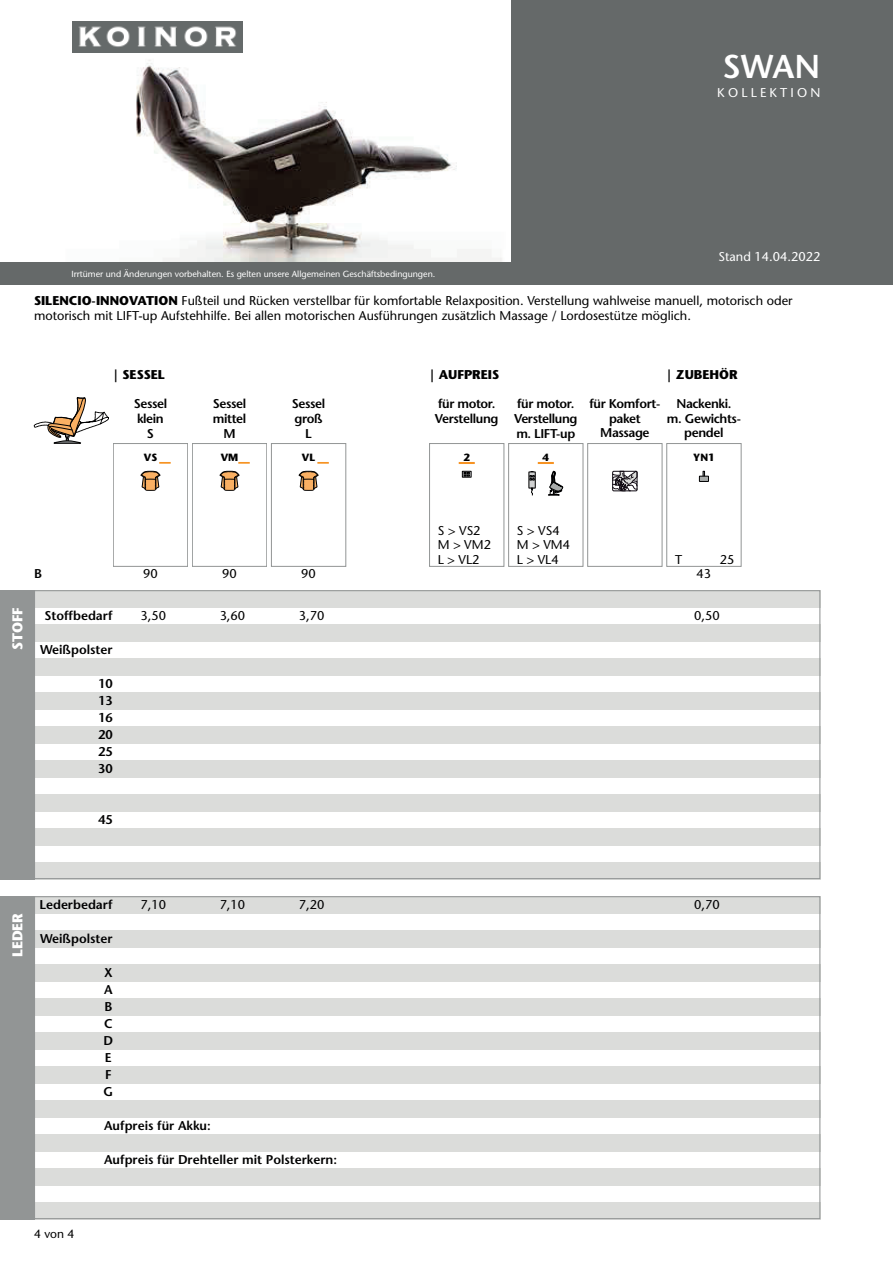
<style>
.page{position:relative;width:893px;height:1263px;background:#fff}
.page>*{position:absolute;margin:0;border:0;box-sizing:border-box;transform-origin:0 0}
.t1{font:600 33px "Stone Sans";color:#fff}
.t2{font:700 14.25px "Stone Sans";color:#fff}
.t3{font:12.75px/14.4px "Stone Sans";color:#000001}
.t4{font:600 12.75px/14.7px "Stone Sans";letter-spacing:-.03em;color:#000001;text-align:center}
.t5{font:600 12.75px "Stone Sans";color:#000001}
.t6{font:700 12.75px "Stone Sans";color:#000001}
.t7{font:12.75px "Stone Sans";color:#fff}
.t8{font:12.75px "Stone Sans";letter-spacing:.25em;color:#fff}
.t9{font:12px "Stone Sans";color:#000001}
.t10{font:700 10.5px "Stone Sans";color:#000001}
.t11{font:8.85px "Stone Sans";color:#fff}
.s1{font-weight:700}
</style>
<div class="page">
<div style="left:0;top:0;width:893px;height:285px;background:#656969"></div>
<svg style="left:33px;top:590px;width:788px;height:630px"></svg>
<div style="left:0;top:590px;width:34px;height:289px;background:#929595"></div>
<div style="left:0;top:896px;width:34px;height:323px;background:#929595"></div>
<svg style="left:34px;top:397px;width:75px;height:47px"></svg>
<img style="left:0;top:0;width:510px;height:262px">
<img style="left:72px;top:21px;width:170px;height:31px">
<div style="left:113px;top:443px;width:75px;height:124px;border:1px solid #929595"></div>
<svg style="left:159px;top:462px;width:12px;height:2px"></svg>
<svg style="left:141px;top:471px;width:19px;height:20px"></svg>
<div style="left:192px;top:443px;width:75px;height:124px;border:1px solid #929595"></div>
<svg style="left:238px;top:462px;width:12px;height:2px"></svg>
<svg style="left:220px;top:471px;width:19px;height:20px"></svg>
<div style="left:271px;top:443px;width:75px;height:124px;border:1px solid #929595"></div>
<svg style="left:317px;top:462px;width:12px;height:2px"></svg>
<svg style="left:299px;top:471px;width:19px;height:20px"></svg>
<div style="left:429px;top:443px;width:75px;height:124px;border:1px solid #929595"></div>
<svg style="left:459px;top:462px;width:16px;height:2px"></svg>
<div style="left:462px;top:471px;width:9px;height:6px;border:1px solid #000001"></div>
<svg style="left:464px;top:472px;width:5px;height:4px"></svg>
<div style="left:508px;top:443px;width:75px;height:124px;border:1px solid #929595"></div>
<svg style="left:548px;top:471px;width:15px;height:25px"></svg>
<svg style="left:529px;top:472px;width:6px;height:16px"></svg>
<div style="left:529px;top:472px;width:6px;height:16px;border:1px solid #000001"></div>
<svg style="left:531px;top:488px;width:2px;height:8px"></svg>
<svg style="left:530px;top:471px;width:4px;height:9px"></svg>
<svg style="left:538px;top:462px;width:16px;height:2px"></svg>
<div style="left:587px;top:443px;width:75px;height:124px;border:1px solid #929595"></div>
<svg style="left:614px;top:471px;width:24px;height:20px"></svg>
<div style="left:612px;top:471px;width:25px;height:20px;border:1px solid #110b13"></div>
<div style="left:666px;top:443px;width:75px;height:124px;border:1px solid #929595"></div>
<div style="left:699px;top:476px;width:9px;height:5px;background:#a8abaa"></div>
<div style="left:699px;top:476px;width:10px;height:6px;border:1px solid #000001"></div>
<h1 class="t1" style="left:722px;top:54px;width:100px">SWAN</h1>
<p class="t8" style="left:717px;top:88px;width:105px">KOLLEKTION</p>
<p class="t11" style="left:71px;top:270px;width:365px">Irrtümer und Änderungen vorbehalten. Es gelten unsere Allgemeinen Geschäftsbedingungen.</p>
<p class="t7" style="left:718px;top:252px;width:103px">Stand 14.04.2022</p>
<p class="t3" style="left:34px;top:295px;width:760px"><span class="s1">SILENCIO-INNOVATION</span> Fußteil und Rücken verstellbar für komfortable Relaxposition. Verstellung wahlweise manuell, motorisch oder motorisch mit LIFT-up Aufstehhilfe. Bei allen motorischen Ausführungen zusätzlich Massage / Lordosestütze möglich.</p>
<p class="t6" style="left:113px;top:370px;width:53px">| SESSEL</p>
<p class="t6" style="left:429px;top:370px;width:71px">| AUFPREIS</p>
<p class="t6" style="left:666px;top:370px;width:73px">| ZUBEHÖR</p>
<p class="t4" style="left:134px;top:398px;width:35px">Sessel klein<br>S</p>
<p class="t4" style="left:213px;top:398px;width:35px">Sessel mittel<br>M</p>
<p class="t4" style="left:292px;top:398px;width:35px">Sessel groß<br>L</p>
<p class="t4" style="left:435px;top:398px;width:65px;text-align:left">für motor.<br>Verstellung</p>
<p class="t4" style="left:514px;top:398px;width:65px;text-align:left">für motor.<br>Verstellung m. LIFT-up</p>
<p class="t4" style="left:589px;top:398px;width:72px">für Komfort&shy;paket<br>Massage</p>
<p class="t4" style="left:667px;top:398px;width:75px">Nackenki.<br>m. Gewichts&shy;pendel</p>
<p class="t10" style="left:144px;top:453px;width:15px">VS</p>
<p class="t10" style="left:221px;top:453px;width:19px">VM</p>
<p class="t10" style="left:302px;top:453px;width:15px">VL</p>
<p class="t10" style="left:463px;top:453px;width:8px">2</p>
<p class="t10" style="left:542px;top:453px;width:8px">4</p>
<p class="t10" style="left:693px;top:453px;width:23px">YN1</p>
<p class="t2" style="left:12px;top:650px;width:44px;rotate:-90deg">STOFF</p>
<p class="t4" style="left:34px;top:568px;width:9px">B</p>
<p class="t5" style="left:44px;top:611px;width:70px">Stoffbedarf</p>
<p class="t5" style="left:40px;top:645px;width:74px">Weißpolster</p>
<p class="t4" style="left:98px;top:677px;width:16px;line-height:17px;text-align:justify">10<br>13<br>16<br>20<br>25<br>30</p>
<p class="t4" style="left:98px;top:814px;width:16px">45</p>
<p class="t3" style="left:438px;top:525px;width:55px">S &gt; VS2<br>M &gt; VM2<br>L &gt; VL2</p>
<p class="t3" style="left:517px;top:525px;width:55px">S &gt; VS4<br>M &gt; VM4<br>L &gt; VL4</p>
<p class="t3" style="left:675px;top:553px;width:9px">T</p>
<p class="t3" style="left:720px;top:553px;width:16px">25</p>
<p class="t3" style="left:143px;top:568px;width:16px">90</p>
<p class="t3" style="left:222px;top:568px;width:16px">90</p>
<p class="t3" style="left:301px;top:568px;width:16px">90</p>
<p class="t3" style="left:697px;top:568px;width:16px">43</p>
<p class="t3" style="left:141px;top:610px;width:27px">3,50</p>
<p class="t3" style="left:220px;top:610px;width:27px">3,60</p>
<p class="t3" style="left:299px;top:610px;width:27px">3,70</p>
<p class="t3" style="left:694px;top:610px;width:27px">0,50</p>
<p class="t2" style="left:12px;top:957px;width:46px;rotate:-90deg">LEDER</p>
<p class="t5" style="left:39px;top:900px;width:75px">Lederbedarf</p>
<p class="t5" style="left:40px;top:934px;width:74px">Weißpolster</p>
<p class="t4" style="left:104px;top:966px;width:11px;line-height:17px;text-align:left">X<br>A<br>B<br>C<br>D<br>E<br>F<br>G</p>
<p class="t5" style="left:104px;top:1121px;width:108px">Aufpreis für Akku:</p>
<p class="t5" style="left:104px;top:1155px;width:234px">Aufpreis für Drehteller mit Polsterkern:</p>
<p class="t3" style="left:141px;top:899px;width:27px">7,10</p>
<p class="t3" style="left:220px;top:899px;width:27px">7,10</p>
<p class="t3" style="left:299px;top:899px;width:27px">7,20</p>
<p class="t3" style="left:694px;top:899px;width:27px">0,70</p>
<p class="t9" style="left:34px;top:1229px;width:42px">4 von 4</p>
</div>
